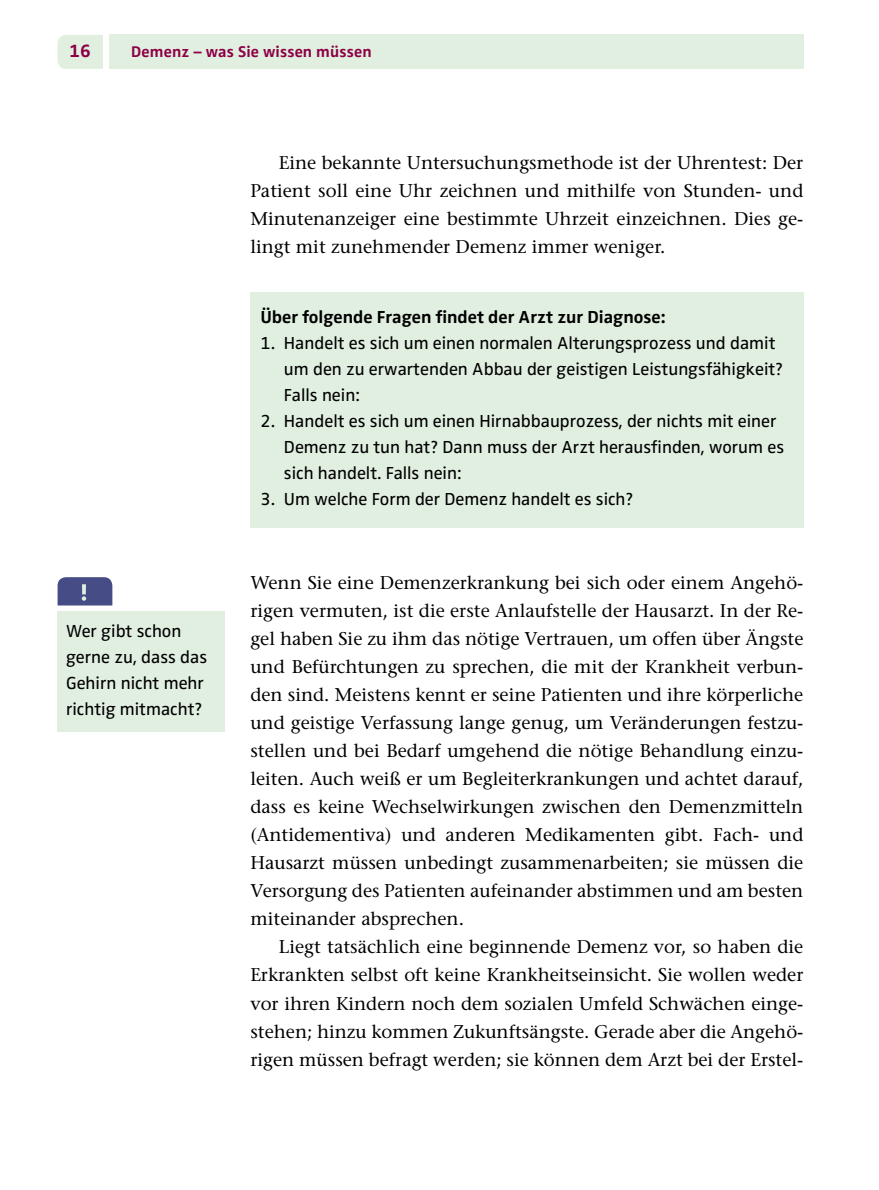
<style>
.page{position:relative;width:879px;height:1190px;background:#fff}
.page>*{position:absolute;margin:0;border:0;box-sizing:border-box;transform-origin:0 0}
.t1{font:18.4px/28px "Stone Serif";color:#000;text-align:justify}
.t2{font:700 18.4px "Zwo Pro";color:#8d0046}
.t3{font:18px/26px "Zwo Pro";color:#000}
.t4{font:700 18px "Zwo Pro";color:#000}
.t5{font:700 16px "Zwo Pro";letter-spacing:.01em;color:#8d0046}
</style>
<div class="page">
<div style="left:58px;top:35px;width:45px;height:34px;background:#e1efe0"></div>
<div style="left:109px;top:35px;width:694px;height:34px;background:#e1efe0"></div>
<div style="left:58px;top:611px;width:167px;height:120px;background:#e1efe0"></div>
<svg style="left:58px;top:577px;width:54px;height:28px;background:#4f568b"></svg>
<div style="left:250px;top:292px;width:553px;height:236px;background:#e1efe0"></div>
<p class="t2" style="left:70px;top:40px;width:23px">16</p>
<p class="t5" style="left:131px;top:42px;width:242px">Demenz – was Sie wissen müssen</p>
<p class="t1" style="left:250px;top:148px;width:554px;text-indent:28px">Eine bekannte Untersuchungsmethode ist der Uhrentest: Der Patient soll eine Uhr zeichnen und mithilfe von Stunden- und Minutenanzeiger eine bestimmte Uhrzeit einzeichnen. Dies ge&shy;lingt mit zunehmender Demenz immer weniger.</p>
<p class="t3" style="left:66px;top:618px;width:143px">Wer gibt schon gerne zu, dass das<br>Gehirn nicht mehr richtig mitmacht?</p>
<p class="t4" style="left:260px;top:307px;width:406px">Über folgende Fragen findet der Arzt zur Diagnose:</p>
<p class="t3" style="left:284px;top:331px;width:501px;text-indent:-24px">1. Handelt es sich um einen normalen Alterungsprozess und damit um den zu erwartenden Abbau der geistigen Leistungsfähigkeit?<br>Falls nein:</p>
<p class="t3" style="left:284px;top:409px;width:501px;text-indent:-24px">2. Handelt es sich um einen Hirnabbauprozess, der nichts mit einer<br>Demenz zu tun hat? Dann muss der Arzt herausfinden, worum es sich handelt. Falls nein:</p>
<p class="t3" style="left:260px;top:487px;width:374px">3. Um welche Form der Demenz handelt es sich?</p>
<p class="t1" style="left:250px;top:568px;width:554px">Wenn Sie eine Demenzerkrankung bei sich oder einem Angehö&shy;rigen vermuten, ist die erste Anlaufstelle der Hausarzt. In der Re&shy;gel haben Sie zu ihm das nötige Vertrauen, um offen über Ängste und Befürchtungen zu sprechen, die mit der Krankheit verbun&shy;den sind. Meistens kennt er seine Patienten und ihre körperliche und geistige Verfassung lange genug, um Veränderungen festzu&shy;stellen und bei Bedarf umgehend die nötige Behandlung einzu&shy;leiten. Auch weiß er um Begleiterkrankungen und achtet darauf, dass es keine Wechselwirkungen zwischen den Demenzmitteln (Antidementiva) und anderen Medikamenten gibt. Fach- und Hausarzt müssen unbedingt zusammenarbeiten; sie müssen die Versorgung des Patienten aufeinander abstimmen und am besten miteinander absprechen.</p>
<p class="t1" style="left:250px;top:933px;width:554px;text-indent:28px">Liegt tatsächlich eine beginnende Demenz vor, so haben die Erkrankten selbst oft keine Krankheitseinsicht. Sie wollen weder vor ihren Kindern noch dem sozialen Umfeld Schwächen einge&shy;stehen; hinzu kommen Zukunftsängste. Gerade aber die Angehö&shy;rigen müssen befragt werden; sie können dem Arzt bei der Erstel-</p>
</div>
